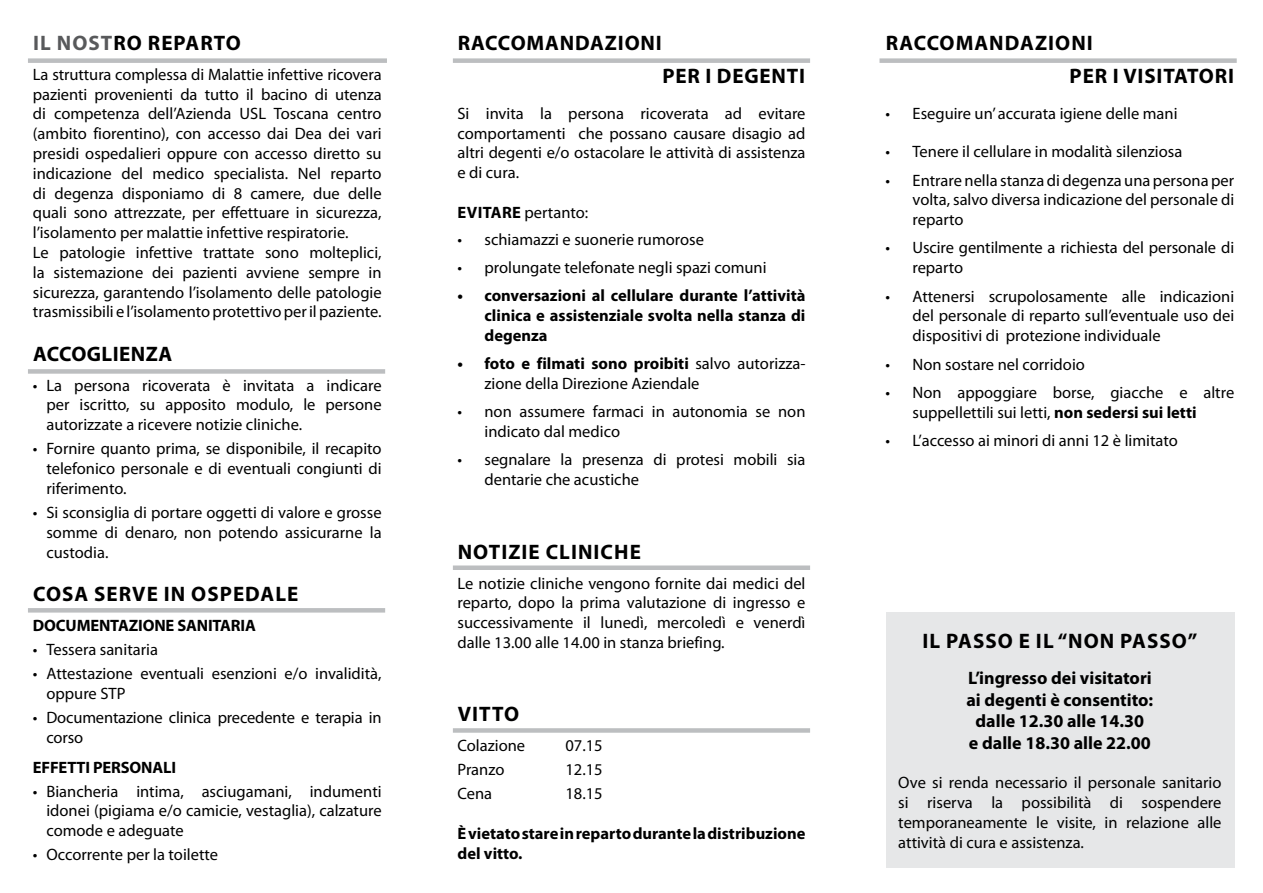
<style>
.page{position:relative;width:1263px;height:893px;background:#fff}
.page>*{position:absolute;margin:0;border:0;box-sizing:border-box;transform-origin:0 0}
.t1{font:700 21px/33px "Myriad Pro";letter-spacing:.04em;color:#000}
.t2{font:700 18px/21.6px "Myriad Pro";color:#000;text-align:center}
.t3{font:16.5px/19.8px "Myriad Pro";color:#000;text-align:justify}
.t4{font:700 16.5px/19.8px "Myriad Pro";color:#000;text-align:justify}
.s1{color:#58595b}
.s2{font-weight:700}
</style>
<div class="page">
<div style="left:886px;top:612px;width:349px;height:255px;background:#e6e7e8"></div>
<div style="left:453px;top:58px;width:357px;height:5px;background:#bcbec0"></div>
<div style="left:453px;top:565px;width:357px;height:5px;background:#bcbec0"></div>
<div style="left:28px;top:58px;width:359px;height:5px;background:#bcbec0"></div>
<div style="left:28px;top:369px;width:357px;height:5px;background:#bcbec0"></div>
<div style="left:28px;top:608px;width:357px;height:5px;background:#bcbec0"></div>
<div style="left:879px;top:58px;width:358px;height:5px;background:#bcbec0"></div>
<div style="left:453px;top:728px;width:357px;height:5px;background:#bcbec0"></div>
<p class="t1" style="left:33px;top:26px;width:167px"><span class="s1">IL NOST</span>RO REPART</p>
<p class="t1" style="left:226px;top:26px;width:17px">O</p>
<p class="t3" style="left:33px;top:64px;width:350px;text-align:left">La struttura complessa di Malattie infettive ricovera pazienti provenienti da tutto il bacino di utenza di competenza dell’Azienda USL Toscana centro (ambito fiorentino), con accesso dai Dea dei vari presidi ospedalieri oppure con accesso diretto su indicazione del medico specialista. Nel reparto di degenza disponiamo di 8 camere, due delle quali sono attrezzate, per effettuare in sicurezza, l’isolamento per malattie infettive respiratorie.<br>Le patologie infettive trattate sono molteplici, la sistemazione dei pazienti avviene sempre in sicurezza, garantendo l’isolamento delle patologie trasmissibili e l’isolamento protettivo per il paziente.</p>
<p class="t1" style="left:33px;top:336px;width:67px">ACCOGLIENZA</p>
<p class="t3" style="left:46px;top:375px;width:337px;text-indent:-13px">• La persona ricoverata è invitata a indicare per iscritto, su apposito modulo, le persone autorizzate a ricevere notizie cliniche.</p>
<p class="t3" style="left:46px;top:439px;width:337px;text-indent:-13px">• Fornire quanto prima, se disponibile, il recapito telefonico personale e di eventuali congiunti di riferimento.</p>
<p class="t3" style="left:46px;top:502px;width:337px;text-indent:-13px">• Si sconsiglia di portare oggetti di valore e grosse somme di denaro, non potendo assicurarne la custodia.</p>
<p class="t1" style="left:33px;top:576px;width:87px">COSA SERVE</p>
<p class="t1" style="left:164px;top:576px;width:111px">IN OSPEDALE</p>
<p class="t4" style="left:33px;top:615px;width:67px">DOCUMENTAZI</p>
<p class="t4" style="left:143px;top:615px;width:54px">ONE SANITARIA</p>
<p class="t3" style="left:33px;top:639px;width:127px">• Tessera sanitaria</p>
<p class="t3" style="left:46px;top:663px;width:337px;text-indent:-13px">• Attestazione eventuali esenzioni e/o invalidità, oppure STP</p>
<p class="t3" style="left:46px;top:707px;width:337px;text-indent:-13px">• Documentazione clinica precedente e terapia in corso</p>
<p class="t4" style="left:33px;top:756px;width:9px">EFFETTI</p>
<p class="t4" style="left:93px;top:756px;width:58px">PERSONALI</p>
<p class="t3" style="left:46px;top:781px;width:337px;text-indent:-13px">• Biancheria intima, asciugamani, indumenti idonei (pigiama e/o camicie, vestaglia), calzature comode e adeguate</p>
<p class="t3" style="left:33px;top:844px;width:187px">• Occorrente per la toilette</p>
<p class="t1" style="left:458px;top:26px;width:194px">RACCOMAN DAZI ONI</p>
<p class="t1" style="left:662px;top:58px;width:83px">PER I DEGENTI</p>
<p class="t3" style="left:457px;top:103px;width:349px">Si invita la persona ricoverata ad evitare comportamenti che possano causare disagio ad altri degenti e/o ostacolare le attività di assistenza e di cura.</p>
<p class="t3" style="left:458px;top:202px;width:132px"><span class="s2">Evitare</span> pertanto:</p>
<p class="t3" style="left:457px;top:229px;width:248px">• schiamazzi e suonerie rumorose</p>
<p class="t3" style="left:457px;top:257px;width:311px">• prolungate telefonate negli spazi comuni</p>
<p class="t4" style="left:484px;top:285px;width:322px;text-indent:-27px">• conversazioni al cellulare durante l’attività clinica e assistenziale svolta nella stanza di degenza</p>
<p class="t3" style="left:484px;top:354px;width:322px;text-indent:-27px"><span class="s2">• foto e filmati sono proibiti</span> salvo autorizza&shy;zione della Direzione Aziendale</p>
<p class="t3" style="left:484px;top:402px;width:322px;text-indent:-27px">• non assumere farmaci in autonomia se non indicato dal medico</p>
<p class="t3" style="left:484px;top:450px;width:322px;text-indent:-27px">• segnalare la presenza di protesi mobili sia dentarie che acustiche</p>
<p class="t1" style="left:458px;top:534px;width:43px">NOTIZIE</p>
<p class="t1" style="left:546px;top:534px;width:24px">CLINI</p>
<p class="t1" style="left:601px;top:534px;width:40px">CHE</p>
<p class="t3" style="left:457px;top:573px;width:349px">Le notizie cliniche vengono fornite dai medici del reparto, dopo la prima valutazione di ingresso e successivamente il lunedì, mercoledì e venerdì dalle 13.00 alle 14.00 in stanza briefing.</p>
<p class="t1" style="left:458px;top:697px;width:13px">VITT</p>
<p class="t1" style="left:504px;top:697px;width:17px">O</p>
<p class="t3" style="left:457px;top:735px;width:69px">Colazione</p>
<p class="t3" style="left:565px;top:735px;width:39px">07.15</p>
<p class="t3" style="left:457px;top:759px;width:48px">Pranzo</p>
<p class="t3" style="left:565px;top:759px;width:39px">12.15</p>
<p class="t3" style="left:457px;top:784px;width:36px">Cena</p>
<p class="t3" style="left:565px;top:784px;width:39px">18.15</p>
<p class="t4" style="left:457px;top:823px;width:349px">è vietato stare in reparto durante la distribuzione del vitto.</p>
<p class="t1" style="left:1069px;top:26px;width:99px;text-indent:-184px">RACCOMAN DAZI ONI<br>PER IVISITAT</p>
<p class="t1" style="left:1199px;top:58px;width:26px">ORI</p>
<p class="t3" style="left:885px;top:103px;width:294px">• Eseguire un’ accurata igiene delle mani</p>
<p class="t3" style="left:885px;top:142px;width:298px">• Tenere il cellulare in modalità silenziosa</p>
<p class="t3" style="left:912px;top:170px;width:323px;text-indent:-27px">• Entrare nella stanza di degenza una persona per volta, salvo diversa indicazione del personale di reparto</p>
<p class="t3" style="left:912px;top:238px;width:323px;text-indent:-27px">• Uscire gentilmente a richiesta del personale di reparto</p>
<p class="t3" style="left:912px;top:286px;width:323px;text-indent:-27px">• Attenersi scrupolosamente alle indicazioni del personale di reparto sull’eventuale uso dei dispositivi di protezione individuale</p>
<p class="t3" style="left:885px;top:354px;width:201px">• Non sostare nel corridoio</p>
<p class="t3" style="left:912px;top:382px;width:323px;text-indent:-27px">• Non appoggiare borse, giacche e altre suppellettili sui letti, <span class="s2">non sedersi sui letti</span></p>
<p class="t3" style="left:885px;top:430px;width:294px">• L’accesso ai minori di anni 12 è limitato</p>
<p class="t1" style="left:922px;top:624px;width:276px">IL PASSO E IL “NON PASSO”</p>
<p class="t2" style="left:966px;top:666px;width:188px">L’ingresso dei visitatori ai degenti è consentito: dalle 12.30 alle 14.30<br>e dalle 18.30 alle 22.00</p>
<p class="t3" style="left:898px;top:773px;width:325px">Ove si renda necessario il personale sanitario si riserva la possibilità di sospendere temporaneamente le visite, in relazione alle attività di cura e assistenza.</p>
</div>
